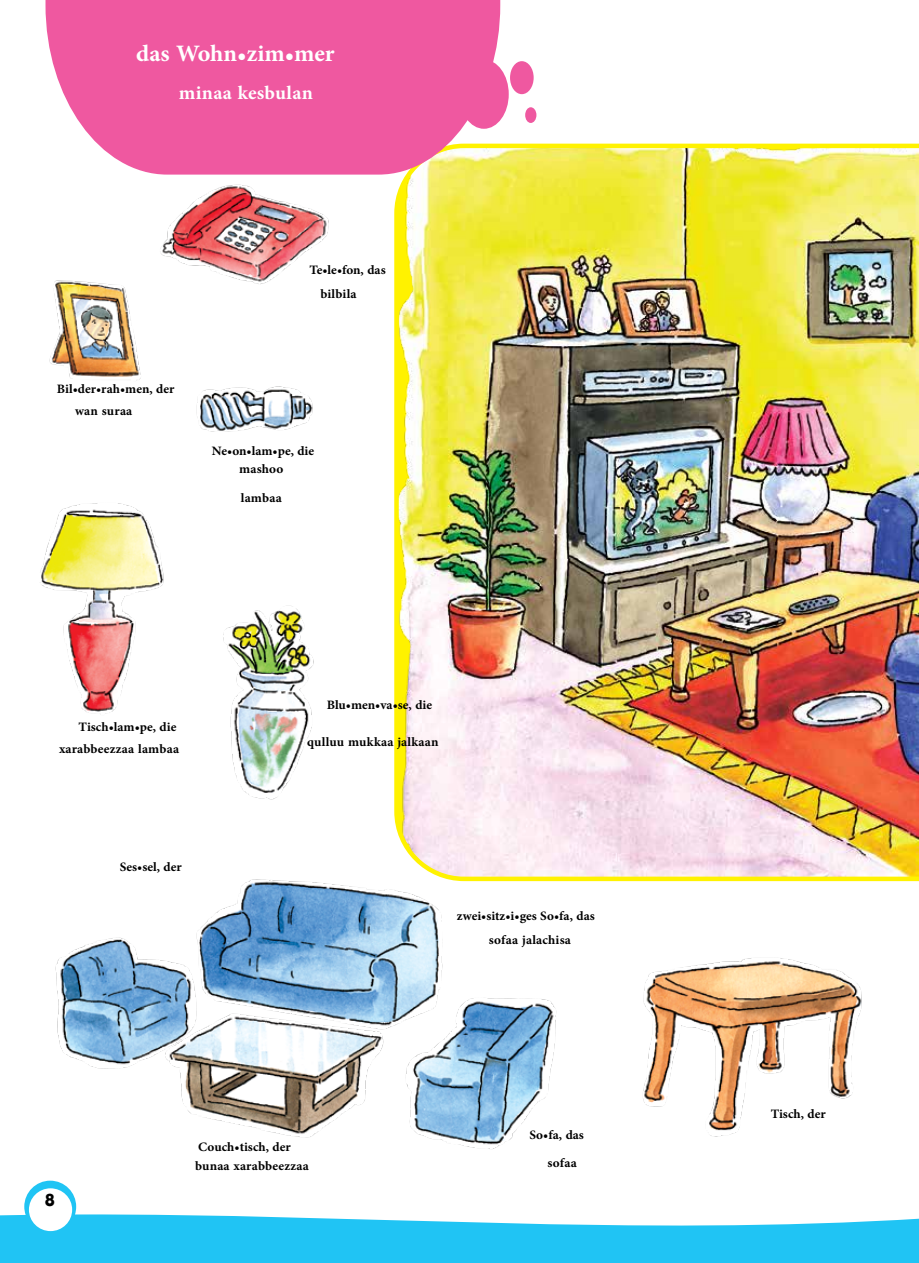
<style>
.page{position:relative;width:919px;height:1263px;background:#fff}
.page>*{position:absolute;margin:0;border:0;box-sizing:border-box;transform-origin:0 0}
.t1{font:700 33px "Adobe Arabic";color:#fff}
.t2{font:700 27px "Adobe Arabic";letter-spacing:.01em;color:#fff}
.t3{font:700 18px/28.2px "Adobe Arabic";letter-spacing:.005em;color:#000}
.t4{font:18px "VAG Round";color:#000}
.s1{color:#000101}
</style>
<div class="page">
<img style="left:40px;top:61px;width:878px;height:1088px">
<img style="left:394px;top:144px;width:524px;height:737px">
<svg style="left:0;top:1181px;width:918px;height:82px;fill:#20c4f4"></svg>
<svg style="left:45px;top:0;width:455px;height:175px;background:#f068a6"></svg>
<div style="left:459px;top:60px;width:49px;height:69px;background:#ef58a0;border-radius:50%"></div>
<div style="left:510px;top:61px;width:23px;height:33px;background:#ef58a0;border-radius:50%"></div>
<div style="left:525px;top:107px;width:11px;height:16px;background:#ef58a0;border-radius:50%"></div>
<div style="left:29px;top:1188px;width:43px;height:43px;background:#fff;border-radius:50%"></div>
<h1 class="t1" style="left:136px;top:30px;width:200px">das Wohn•zim•mer</h1>
<h2 class="t2" style="left:179px;top:73px;width:135px">minaa kesbulan</h2>
<p class="t3" style="left:309px;top:253px;width:78px">Te<span class="s1">•</span>le<span class="s1">•</span>fon, das</p>
<p class="t3" style="left:57px;top:373px;width:119px">Bil<span class="s1">•</span>der<span class="s1">•</span>rah<span class="s1">•</span>men, der</p>
<p class="t3" style="left:75px;top:394px;width:59px">wan suraa</p>
<p class="t3" style="left:320px;top:277px;width:38px">bilbila</p>
<p class="t3" style="left:212px;top:434px;width:104px">Ne<span class="s1">•</span>on<span class="s1">•</span>lam<span class="s1">•</span>pe, die</p>
<p class="t3" style="left:239px;top:453px;width:46px">mashoo lambaa</p>
<p class="t3" style="left:79px;top:711px;width:99px">Tisch<span class="s1">•</span>lam<span class="s1">•</span>pe, die</p>
<p class="t3" style="left:59px;top:733px;width:122px">xarabbeezzaa lambaa</p>
<p class="t3" style="left:120px;top:850px;width:63px">Ses<span class="s1">•</span>sel, der</p>
<p class="t3" style="left:327px;top:688px;width:107px">Blu<span class="s1">•</span>men<span class="s1">•</span>va<span class="s1">•</span>se, die</p>
<p class="t3" style="left:307px;top:725px;width:133px">qulluu mukkaa jalkaan</p>
<p class="t3" style="left:457px;top:900px;width:139px">zwei<span class="s1">•</span>sitz<span class="s1">•</span>i<span class="s1">•</span>ges So<span class="s1">•</span>fa, das</p>
<p class="t3" style="left:489px;top:923px;width:83px">sofaa jalachisa</p>
<p class="t4" style="left:45px;top:1190px;width:12px">8</p>
<p class="t3" style="left:198px;top:1131px;width:94px">Couch<span class="s1">•</span>tisch, der</p>
<p class="t3" style="left:195px;top:1149px;width:115px">bunaa xarabbeezzaa</p>
<p class="t3" style="left:529px;top:1118px;width:56px">So<span class="s1">•</span>fa, das</p>
<p class="t3" style="left:547px;top:1147px;width:31px">sofaa</p>
<p class="t3" style="left:770px;top:1097px;width:57px">Tisch, der</p>
</div>
